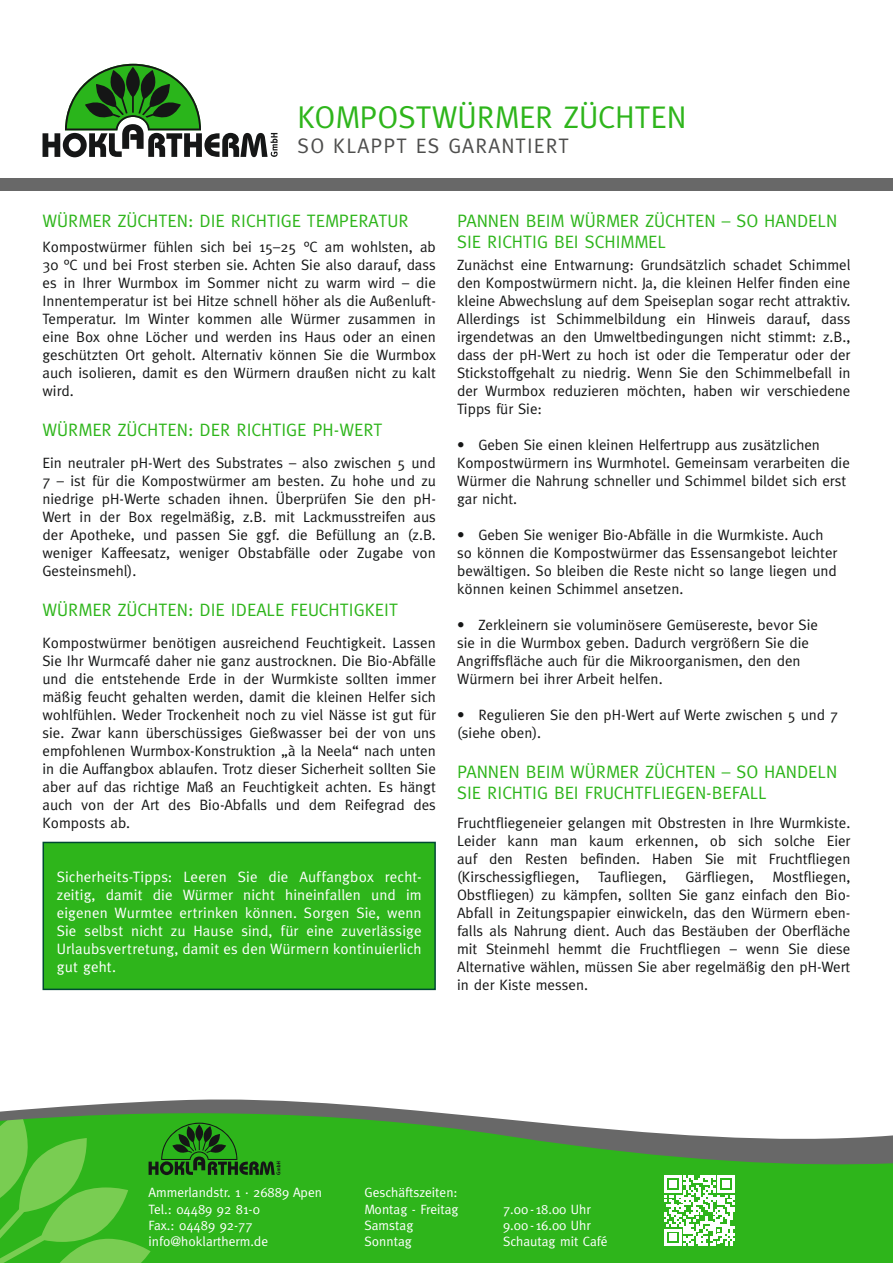
<style>
.page{position:relative;width:893px;height:1263px;background:#fff}
.page>*{position:absolute;margin:0;border:0;box-sizing:border-box;transform-origin:0 0}
.t1{font:31.5px "Meta Plus";color:#2eb51b}
.t2{font:21px "Meta Plus";letter-spacing:.05em;color:#4e4e4d}
.t3{font:18px/21.6px "Meta Plus";color:#2eb51b}
.t4{font:15px/18px "Meta Plus";color:#151616;text-align:justify}
.t5{font:15px/18px "Meta Plus";letter-spacing:.01em;color:#fff;text-align:justify}
.t6{font:13.5px/16.2px "Meta Plus";color:#fff}
</style>
<div class="page">
<div style="left:0;top:179px;width:893px;height:12px;background:#686868"></div>
<div style="left:280px;top:1167px;width:613px;height:96px;background:#2eb51b"></div>
<svg style="left:0;top:1099px;width:893px;height:68px"></svg>
<svg style="left:664px;top:1175px;width:71px;height:71px"></svg>
<div style="left:43px;top:842px;width:392px;height:147px;background:#2eb51b"></div>
<div style="left:43px;top:842px;width:393px;height:148px;border:2px solid #004933"></div>
<svg style="left:43px;top:64px;width:235px;height:93px"></svg>
<svg style="left:0;top:1115px;width:280px;height:148px;background:#3fb228"></svg>
<h1 class="t1" style="left:298px;top:99px;width:390px">KOMPOSTWÜRMER ZÜCHTEN</h1>
<h2 class="t2" style="left:298px;top:134px;width:273px">SO KLAPPT ES GARANTIERT</h2>
<p class="t3" style="left:43px;top:210px;width:368px">WÜRMER ZÜCHTEN: DIE RICHTIGE TEMPERATUR</p>
<p class="t4" style="left:43px;top:238px;width:395px">Kompostwürmer fühlen sich bei 15–25 °C am wohlsten, ab 30 °C und bei Frost sterben sie. Achten Sie also darauf, dass es in Ihrer Wurmbox im Sommer nicht zu warm wird – die Innentemperatur ist bei Hitze schnell höher als die Außenluft-Temperatur. Im Winter kommen alle Würmer zusammen in eine Box ohne Löcher und werden ins Haus oder an einen geschützten Ort geholt. Alternativ können Sie die Wurmbox auch isolieren, damit es den Würmern draußen nicht zu kalt wird.</p>
<p class="t3" style="left:43px;top:418px;width:341px">WÜRMER ZÜCHTEN: DER RICHTIGE PH-WERT</p>
<p class="t4" style="left:43px;top:454px;width:395px">Ein neutraler pH-Wert des Substrates – also zwischen 5 und 7 – ist für die Kompostwürmer am besten. Zu hohe und zu niedrige pH-Werte schaden ihnen. Überprüfen Sie den pH-Wert in der Box regelmäßig, z.B. mit Lackmusstreifen aus der Apotheke, und passen Sie ggf. die Befüllung an (z.B. weniger Kaffeesatz, weniger Obstabfälle oder Zugabe von Gesteinsmehl).</p>
<p class="t3" style="left:43px;top:598px;width:357px">WÜRMER ZÜCHTEN: DIE IDEALE FEUCHTIGKEIT</p>
<p class="t4" style="left:43px;top:634px;width:395px">Kompostwürmer benötigen ausreichend Feuchtigkeit. Lassen Sie Ihr Wurmcafé daher nie ganz austrocknen. Die Bio-Abfälle und die entstehende Erde in der Wurmkiste sollten immer mäßig feucht gehalten werden, damit die kleinen Helfer sich wohlfühlen. Weder Trockenheit noch zu viel Nässe ist gut für sie. Zwar kann überschüssiges Gießwasser bei der von uns empfohlenen Wurmbox-Konstruktion „à la Neela“ nach unten in die Auffangbox ablaufen. Trotz dieser Sicherheit sollten Sie aber auf das richtige Maß an Feuchtigkeit achten. Es hängt auch von der Art des Bio-Abfalls und dem Reifegrad des Komposts ab.</p>
<p class="t5" style="left:57px;top:868px;width:366px">Sicherheits-Tipps: Leeren Sie die Auffangbox recht&shy;zeitig, damit die Würmer nicht hineinfallen und im eigenen Wurmtee ertrinken können. Sorgen Sie, wenn Sie selbst nicht zu Hause sind, für eine zuverlässige Urlaubsvertretung, damit es den Würmern kontinuierlich gut geht.</p>
<p class="t3" style="left:457px;top:210px;width:382px">PANNEN BEIM WÜRMER ZÜCHTEN – SO HANDELN<br>SIE RICHTIG BEI SCHIMMEL</p>
<p class="t4" style="left:457px;top:256px;width:395px">Zunächst eine Entwarnung: Grundsätzlich schadet Schimmel den Kompostwürmern nicht. Ja, die kleinen Helfer finden eine kleine Abwechslung auf dem Speiseplan sogar recht attraktiv.<br>Allerdings ist Schimmelbildung ein Hinweis darauf, dass irgendetwas an den Umweltbedingungen nicht stimmt: z.B., dass der pH-Wert zu hoch ist oder die Temperatur oder der Stickstoffgehalt zu niedrig. Wenn Sie den Schimmelbefall in der Wurmbox reduzieren möchten, haben wir verschiedene Tipps für Sie:</p>
<p class="t4" style="left:457px;top:436px;width:394px;text-align:left">• Geben Sie einen kleinen Helfertrupp aus zusätzlichen Kompostwürmern ins Wurmhotel. Gemeinsam verarbeiten die Würmer die Nahrung schneller und Schimmel bildet sich erst gar nicht.</p>
<p class="t4" style="left:457px;top:526px;width:382px;text-align:left">• Geben Sie weniger Bio-Abfälle in die Wurmkiste. Auch so können die Kompostwürmer das Essensangebot leichter bewältigen. So bleiben die Reste nicht so lange liegen und können keinen Schimmel ansetzen.</p>
<p class="t4" style="left:457px;top:616px;width:362px;text-align:left">• Zerkleinern sie voluminösere Gemüsereste, bevor Sie sie in die Wurmbox geben. Dadurch vergrößern Sie die Angriffsfläche auch für die Mikroorganismen, den den Würmern bei ihrer Arbeit helfen.</p>
<p class="t4" style="left:457px;top:706px;width:383px">• Regulieren Sie den pH-Wert auf Werte zwischen 5 und 7 (siehe oben).</p>
<p class="t3" style="left:457px;top:760px;width:382px">PANNEN BEIM WÜRMER ZÜCHTEN – SO HANDELN<br>SIE RICHTIG BEI FRUCHTFLIEGEN-BEFALL</p>
<p class="t4" style="left:457px;top:814px;width:395px">Fruchtfliegeneier gelangen mit Obstresten in Ihre Wurmkiste.<br>Leider kann man kaum erkennen, ob sich solche Eier auf den Resten befinden. Haben Sie mit Fruchtfliegen (Kirschessigfliegen, Taufliegen,</p>
<p class="t4" style="left:457px;top:868px;width:395px;text-indent:315px">Mostfliegen, Obstfliegen) zu kämpfen, sollten Sie ganz einfach den Bio-Abfall in Zeitungspapier einwickeln, das den Würmern eben&shy;falls als Nahrung dient. Auch das Bestäuben der Oberfläche mit Steinmehl hemmt die Fruchtfliegen – wenn Sie diese Alternative wählen, müssen Sie aber regelmäßig den pH-Wert in der Kiste messen.</p>
<p class="t4" style="left:685px;top:868px;width:70px">Gärfliegen,</p>
<p class="t6" style="left:149px;top:1184px;width:175px">Ammerlandstr. 1 · 26889 Apen<br>Tel.: 04489 92 81-0<br>Fax.: 04489 92-77 info@hoklartherm.de</p>
<p class="t6" style="left:365px;top:1184px;width:96px">Geschäftszeiten:<br>Montag - Freitag</p>
<p class="t6" style="left:503px;top:1200px;width:89px">7.00 - 18.00 Uhr</p>
<p class="t6" style="left:365px;top:1217px;width:50px">Samstag</p>
<p class="t6" style="left:503px;top:1217px;width:89px">9.00 - 16.00 Uhr</p>
<p class="t6" style="left:365px;top:1233px;width:49px">Sonntag</p>
<p class="t6" style="left:503px;top:1233px;width:106px">Schautag mit Café</p>
</div>
